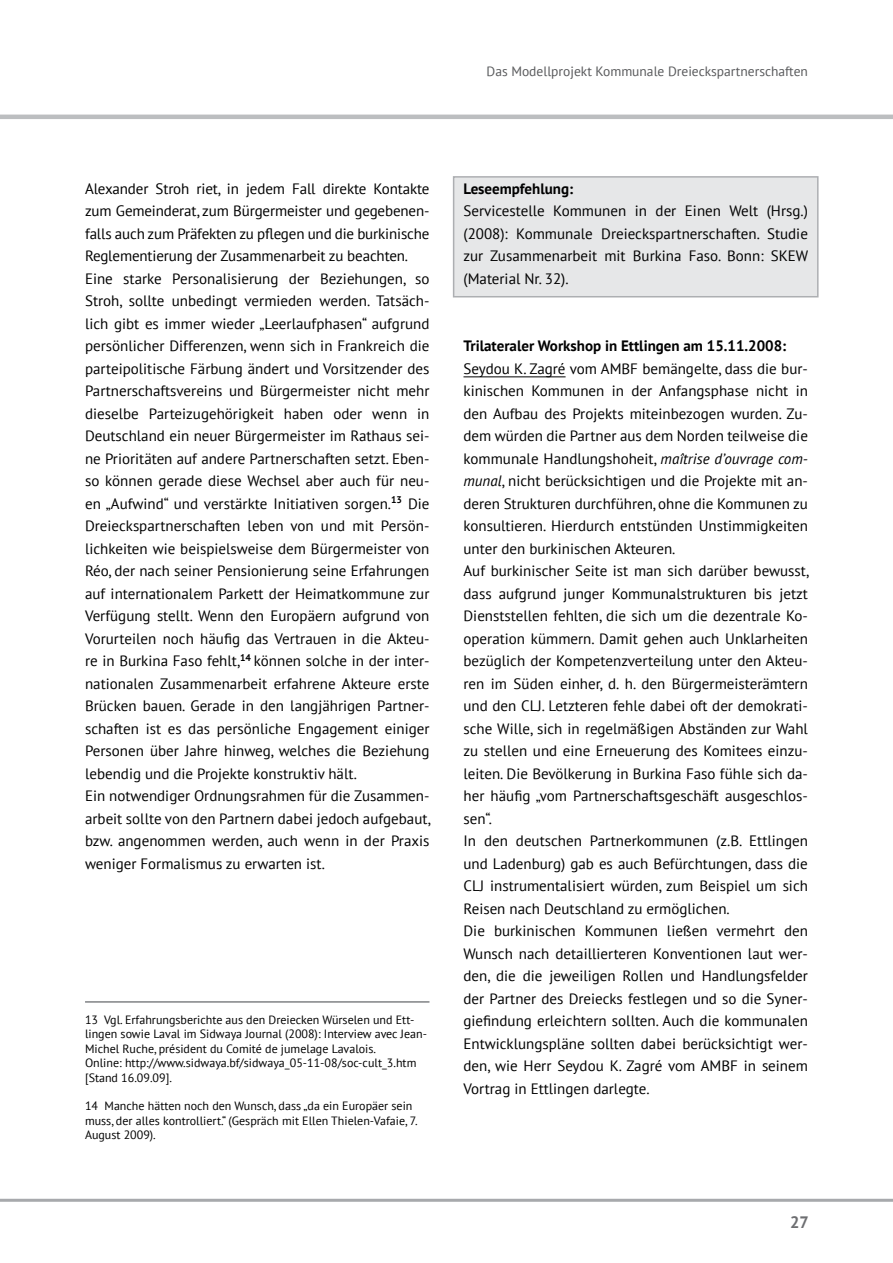
<style>
.page{position:relative;width:893px;height:1263px;background:#fff}
.page>*{position:absolute;margin:0;border:0;box-sizing:border-box;transform-origin:0 0}
.t1{font:700 16.5px "PT Sans";color:#6d6e71}
.t2{font:15px/22.5px "PT Sans";color:#000;text-align:justify}
.t3{font:700 15px "PT Sans";color:#000}
.t4{font:13.5px "PT Sans";color:#58595b}
.t5{font:12px/14.4px "PT Sans";color:#000}
.s1{font-style:italic}
</style>
<div class="page">
<div style="left:453px;top:176px;width:366px;height:121px;background:#e6e7e8;border:2px solid #adafb2"></div>
<hr style="left:0;top:1199px;width:893px;height:3px;background:#a7a9ac">
<hr style="left:0;top:115px;width:893px;height:4px;background:#bcbec0">
<hr style="left:463px;top:376px;width:103px;height:1px;background:#000">
<hr style="left:85px;top:1001px;width:344px;height:2px;background:#808285">
<p class="t4" style="left:487px;top:63px;width:323px">Das Modellprojekt Kommunale Dreieckspartnerschaften</p>
<p class="t2" style="left:85px;top:177px;width:346px">Alexander Stroh riet, in jedem Fall direkte Kontakte zum Gemeinderat, zum Bürgermeister und gegebenen&shy;falls auch zum Präfekten zu pflegen und die burkinische Reglementierung der Zusammenarbeit zu beachten.</p>
<p class="t2" style="left:85px;top:267px;width:346px">Eine starke Personalisierung der Beziehungen, so Stroh, sollte unbedingt vermieden werden. Tatsäch&shy;lich gibt es immer wieder „Leerlaufphasen“ aufgrund persönlicher Differenzen, wenn sich in Frankreich die parteipolitische Färbung ändert und Vorsitzender des Partnerschaftsvereins und Bürgermeister nicht mehr dieselbe Parteizugehörigkeit haben oder wenn in Deutschland ein neuer Bürgermeister im Rathaus sei&shy;ne Prioritäten auf andere Partnerschaften setzt. Eben&shy;so können gerade diese Wechsel aber auch für neu&shy;en „Aufwind“ und verstärkte Initiativen sorgen.<sup>13</sup> Die Dreieckspartnerschaften leben von und mit Persön&shy;lichkeiten wie beispielsweise dem Bürgermeister von Réo, der nach seiner Pensionierung seine Erfahrungen auf internationalem Parkett der Heimatkommune zur Verfügung stellt. Wenn den Europäern aufgrund von Vorurteilen noch häufig das Vertrauen in die Akteu&shy;re in Burkina Faso fehlt,<sup>14</sup> können solche in der inter&shy;nationalen Zusammenarbeit erfahrene Akteure erste Brücken bauen. Gerade in den langjährigen Partner&shy;schaften ist es das persönliche Engagement einiger Personen über Jahre hinweg, welches die Beziehung lebendig und die Projekte konstruktiv hält.</p>
<p class="t2" style="left:85px;top:784px;width:347px">Ein notwendiger Ordnungsrahmen für die Zusammen&shy;arbeit sollte von den Partnern dabei jedoch aufgebaut, bzw. angenommen werden, auch wenn in der Praxis weniger Formalismus zu erwarten ist.</p>
<p class="t5" style="left:85px;top:1012px;width:343px">13 Vgl. Erfahrungsberichte aus den Dreiecken Würselen und Ett&shy;lingen sowie Laval im Sidwaya Journal (2008): Interview avec Jean-Michel Ruche, président du Comité de jumelage Lavalois.<br>Online: http://www.sidwaya.bf/sidwaya_05-11-08/soc-cult_3.htm [Stand 16.09.09].</p>
<p class="t5" style="left:85px;top:1099px;width:334px">14 Manche hätten noch den Wunsch, dass „da ein Europäer sein muss, der alles kontrolliert.“ (Gespräch mit Ellen Thielen-Vafaie, 7.<br>August 2009).</p>
<p class="t3" style="left:463px;top:179px;width:111px">Leseempfehlung:</p>
<p class="t2" style="left:463px;top:199px;width:346px">Servicestelle Kommunen in der Einen Welt (Hrsg.) (2008): Kommunale Dreieckspartnerschaften. Studie zur Zusammenarbeit mit Burkina Faso. Bonn: SKEW (Material Nr. 32).</p>
<p class="t3" style="left:463px;top:336px;width:324px">Trilateraler Workshop in Ettlingen am 15.11.2008:</p>
<p class="t2" style="left:463px;top:357px;width:346px">Seydou K. Zagré vom AMBF bemängelte, dass die bur&shy;kinischen Kommunen in der Anfangsphase nicht in den Aufbau des Projekts miteinbezogen wurden. Zu&shy;dem würden die Partner aus dem Norden teilweise die kommunale Handlungshoheit, <span class="s1">maîtrise d’ouvrage com&shy;munal</span>, nicht berücksichtigen und die Projekte mit an&shy;deren Strukturen durchführen, ohne die Kommunen zu konsultieren. Hierdurch entstünden Unstimmigkeiten unter den burkinischen Akteuren.</p>
<p class="t2" style="left:463px;top:559px;width:347px">Auf burkinischer Seite ist man sich darüber bewusst, dass aufgrund junger Kommunalstrukturen bis jetzt Dienststellen fehlten, die sich um die dezentrale Ko&shy;operation kümmern. Damit gehen auch Unklarheiten bezüglich der Kompetenzverteilung unter den Akteu&shy;ren im Süden einher, d. h. den Bürgermeisterämtern und den CLJ. Letzteren fehle dabei oft der demokrati&shy;sche Wille, sich in regelmäßigen Abständen zur Wahl zu stellen und eine Erneuerung des Komitees einzu&shy;leiten. Die Bevölkerung in Burkina Faso fühle sich da&shy;her häufig „vom Partnerschaftsgeschäft ausgeschlos&shy;sen“.</p>
<p class="t2" style="left:463px;top:829px;width:346px">In den deutschen Partnerkommunen (z.B. Ettlingen und Ladenburg) gab es auch Befürchtungen, dass die CLJ instrumentalisiert würden, zum Beispiel um sich Reisen nach Deutschland zu ermöglichen.</p>
<p class="t2" style="left:463px;top:919px;width:346px">Die burkinischen Kommunen ließen vermehrt den Wunsch nach detaillierteren Konventionen laut wer&shy;den, die die jeweiligen Rollen und Handlungsfelder der Partner des Dreiecks festlegen und so die Syner&shy;giefindung erleichtern sollten. Auch die kommunalen Entwicklungspläne sollten dabei berücksichtigt wer&shy;den, wie Herr Seydou K. Zagré vom AMBF in seinem Vortrag in Ettlingen darlegte.</p>
<p class="t1" style="left:790px;top:1211px;width:20px">27</p>
</div>
